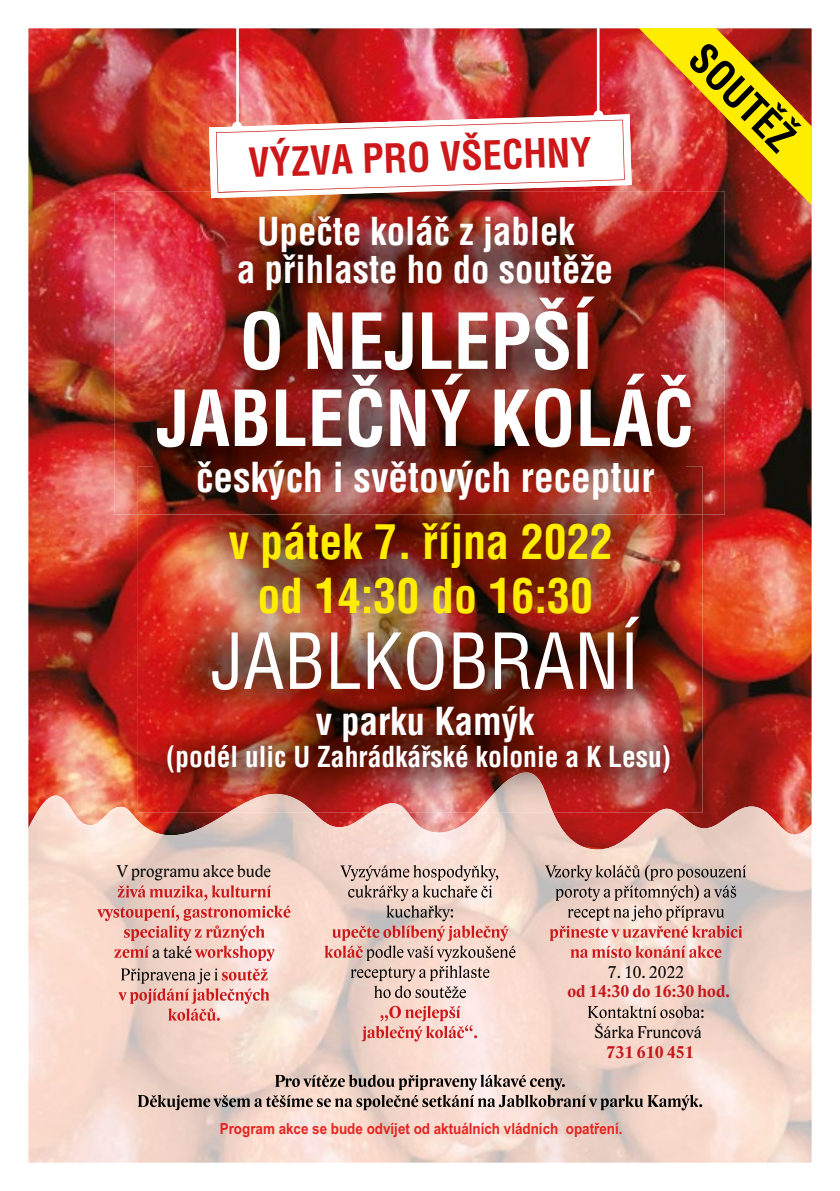
<style>
.page{position:relative;width:840px;height:1191px;background:#fff}
.page>*{position:absolute;margin:0;border:0;box-sizing:border-box;transform-origin:0 0}
.t1{font:700 condensed 75.2px "Helvetica CE";color:#fff}
.t2{font:condensed 75.2px "Helvetica CE";color:#fff}
.t3{font:700 condensed 47px/54px "Helvetica CE";color:#ffed00;text-align:center}
.t4{font:700 condensed 40.4px "Helvetica CE";color:#fff}
.t5{font:700 condensed 39.8px "Helvetica CE";color:#000}
.t6{font:700 condensed 39.2px "Helvetica CE";color:#cd1719}
.t7{font:700 condensed 37.6px/38.2px "Helvetica CE";color:#fff;text-align:center}
.t8{font:700 condensed 28.2px "Helvetica CE";color:#fff}
.t9{font:17.4px "Lido STF";color:#000}
.t10{font:700 17.4px "Lido STF";color:#c61618}
.t11{font:700 15.2px "Arial";color:#e52420;scale:.88 1}
</style>
<div class="page">
<img style="left:28px;top:28px;width:783px;height:783px">
<img style="left:28px;top:795px;width:346px;height:367px">
<img style="left:374px;top:811px;width:361px;height:351px">
<img style="left:735px;top:806px;width:76px;height:356px">
<svg style="left:97px;top:885px;width:193px;height:76px;background:#ecb4ab"></svg>
<svg style="left:118px;top:968px;width:151px;height:52px;background:#e3b3ab"></svg>
<svg style="left:324px;top:865px;width:191px;height:133px;background:#dabbb1"></svg>
<svg style="left:361px;top:1005px;width:116px;height:36px;background:#efb3ac"></svg>
<svg style="left:544px;top:865px;width:201px;height:93px;background:#d1afa7"></svg>
<svg style="left:587px;top:1005px;width:116px;height:13px;background:#b6a097"></svg>
<img style="left:114px;top:192px;width:610px;height:230px">
<img style="left:114px;top:422px;width:40px;height:92px">
<img style="left:684px;top:422px;width:40px;height:92px">
<img style="left:154px;top:405px;width:530px;height:61px">
<img style="left:138px;top:466px;width:564px;height:346px">
<img style="left:228px;top:772px;width:449px;height:40px">
<img style="left:209px;top:28px;width:602px;height:192px">
<svg style="left:138px;top:1074px;width:563px;height:36px;background:#c4aea5"></svg>
<p class="t6" style="left:247px;top:139px;width:345px;rotate:-2deg">VÝZVA PRO VŠECHNY</p>
<p class="t7" style="left:237px;top:212px;width:377px">Upečte koláč z jablek<br>a přihlaste ho do soutěže</p>
<p class="t1" style="left:239px;top:294px;width:355px">O NEJLEPŠÍ</p>
<p class="t5" style="left:714px;top:34px;width:132px;rotate:46deg">SOUTĚŽ</p>
<p class="t1" style="left:156px;top:371px;width:538px">JABLEČNÝ KOLÁČ</p>
<p class="t4" style="left:196px;top:451px;width:459px">českých i světových receptur</p>
<p class="t3" style="left:228px;top:514px;width:385px">v pátek 7. října 2022 od 14:30 do 16:30</p>
<p class="t2" style="left:210px;top:614px;width:430px">JABLKOBRANÍ</p>
<p class="t7" style="left:316px;top:702px;width:220px">v parku Kamýk</p>
<p class="t8" style="left:166px;top:739px;width:506px">(podél ulic U Zahrádkářské kolonie a K Lesu)</p>
<p class="t9" style="left:117px;top:862px;width:155px">V programu akce bude</p>
<p class="t9" style="left:152px;top:942px;width:41px">a také</p>
<p class="t9" style="left:607px;top:962px;width:77px">7. 10. 2022</p>
<p class="t10" style="left:567px;top:982px;width:164px">od 14:30 do 16:30 hod.</p>
<p class="t9" style="left:593px;top:1023px;width:109px">Šárka Fruncová</p>
<p class="t10" style="left:606px;top:1043px;width:89px">731 610 451</p>
<p class="t11" style="left:220px;top:1118px;width:459px">Program akce se bude odvíjet od aktuálních vládních opatření.</p>
</div>
